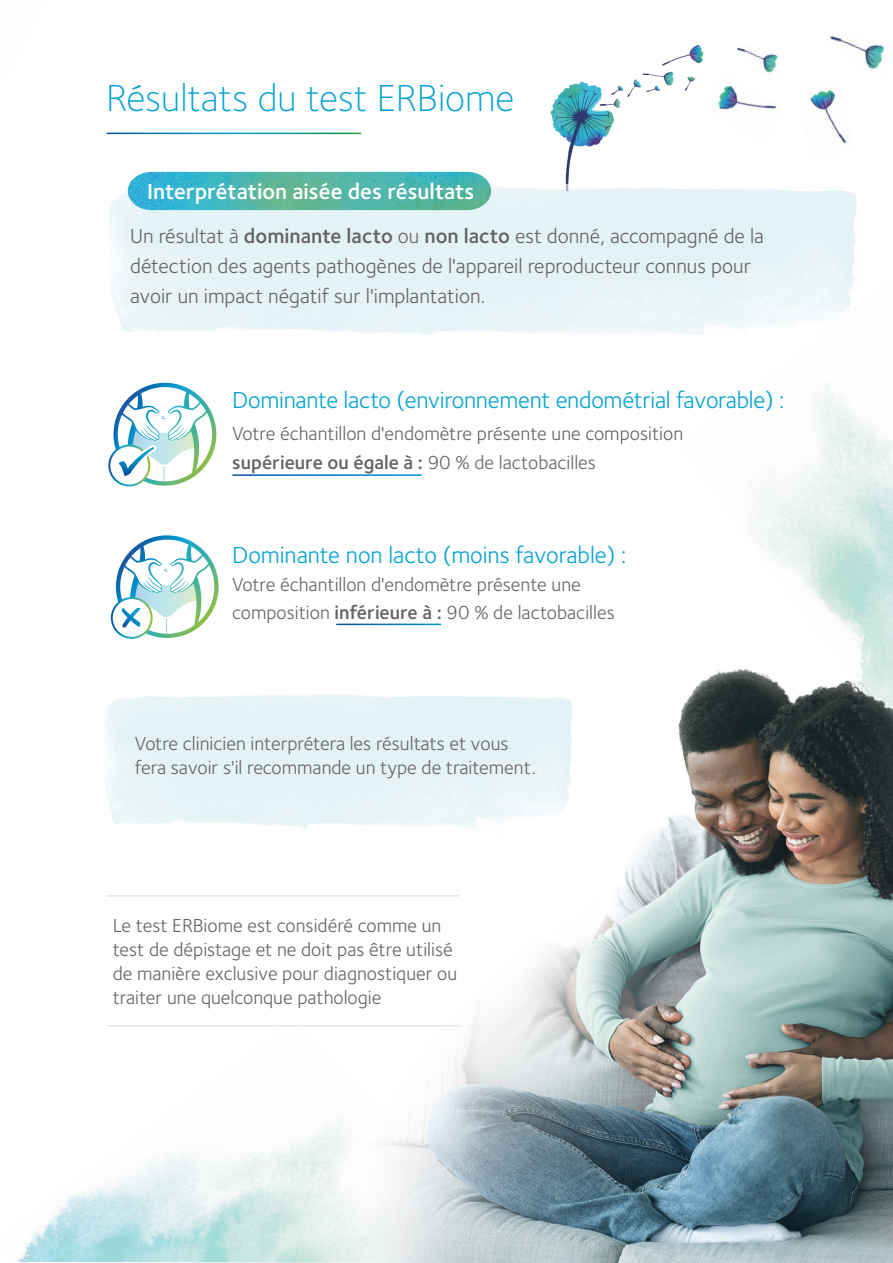
<style>
.page{position:relative;width:893px;height:1263px;background:#fff}
.page>*{position:absolute;margin:0;border:0;box-sizing:border-box;transform-origin:0 0}
.t1{font:300 39px "Foundry Sterling";color:#00a1d4}
.t2{font:24px "Foundry Sterling";letter-spacing:-.01em;color:#00a1d4}
.t3{font:600 22.5px "Foundry Sterling";color:#fff}
.t4{font:21px/30px "Foundry Sterling";color:#646363}
.t5{font:19.5px/24px "Foundry Sterling";color:#646363}
.s1{font-weight:600}
</style>
<div class="page">
<img style="left:349px;top:623px;width:544px;height:640px">
<img style="left:550px;top:44px;width:154px;height:141px">
<img style="left:16px;top:1018px;width:495px;height:245px">
<img style="left:672px;top:271px;width:221px;height:583px">
<div style="left:111px;top:597px;width:42px;height:42px;border:2px solid #fff;border-radius:50%"></div>
<svg style="left:115px;top:535px;width:104px;height:103px"></svg>
<img style="left:128px;top:172px;width:363px;height:38px">
<img style="left:700px;top:70px;width:77px;height:76px">
<img style="left:810px;top:90px;width:37px;height:54px">
<img style="left:733px;top:47px;width:45px;height:31px">
<svg style="left:109px;top:446px;width:40px;height:39px"></svg>
<div style="left:108px;top:445px;width:42px;height:41px;border:2px solid #fff;border-radius:50%"></div>
<svg style="left:113px;top:383px;width:104px;height:103px"></svg>
<hr style="left:337px;top:624px;width:103px;height:1px;background:#fff">
<hr style="left:107px;top:895px;width:351px;height:2px;background:#dee8ef">
<hr style="left:107px;top:1025px;width:351px;height:1px;background:#dee8ef">
<img style="left:830px;top:36px;width:55px;height:33px">
<img style="left:105px;top:692px;width:486px;height:149px">
<h1 class="t1" style="left:106px;top:76px;width:410px">Résultats du test ERBiome</h1>
<p class="t3" style="left:147px;top:178px;width:329px">Interprétation aisée des résultats</p>
<p class="t4" style="left:130px;top:221px;width:635px">Un résultat à <span class="s1">dominante lacto</span> ou <span class="s1">non lacto</span> est donné, accompagné de la détection des agents pathogènes de l'appareil reproducteur connus pour avoir un impact négatif sur l'implantation.</p>
<p class="t2" style="left:232px;top:386px;width:554px">Dominante lacto (environnement endométrial favorable) :</p>
<p class="t5" style="left:232px;top:420px;width:452px;line-height:28.2px">Votre échantillon d'endomètre présente une composition <span class="s1">supérieure ou égale à :</span> 90 % de lactobacilles</p>
<p class="t2" style="left:232px;top:541px;width:396px">Dominante non lacto (moins favorable) :</p>
<p class="t5" style="left:232px;top:571px;width:384px;line-height:28.2px">Votre échantillon d'endomètre présente une composition <span class="s1">inférieure à :</span> 90 % de lactobacilles</p>
<p class="t5" style="left:135px;top:731px;width:402px">Votre clinicien interprétera les résultats et vous fera savoir s'il recommande un type de traitement.</p>
<p class="t5" style="left:113px;top:914px;width:346px">Le test ERBiome est considéré comme un test de dépistage et ne doit pas être utilisé de manière exclusive pour diagnostiquer ou traiter une quelconque pathologie</p>
</div>
